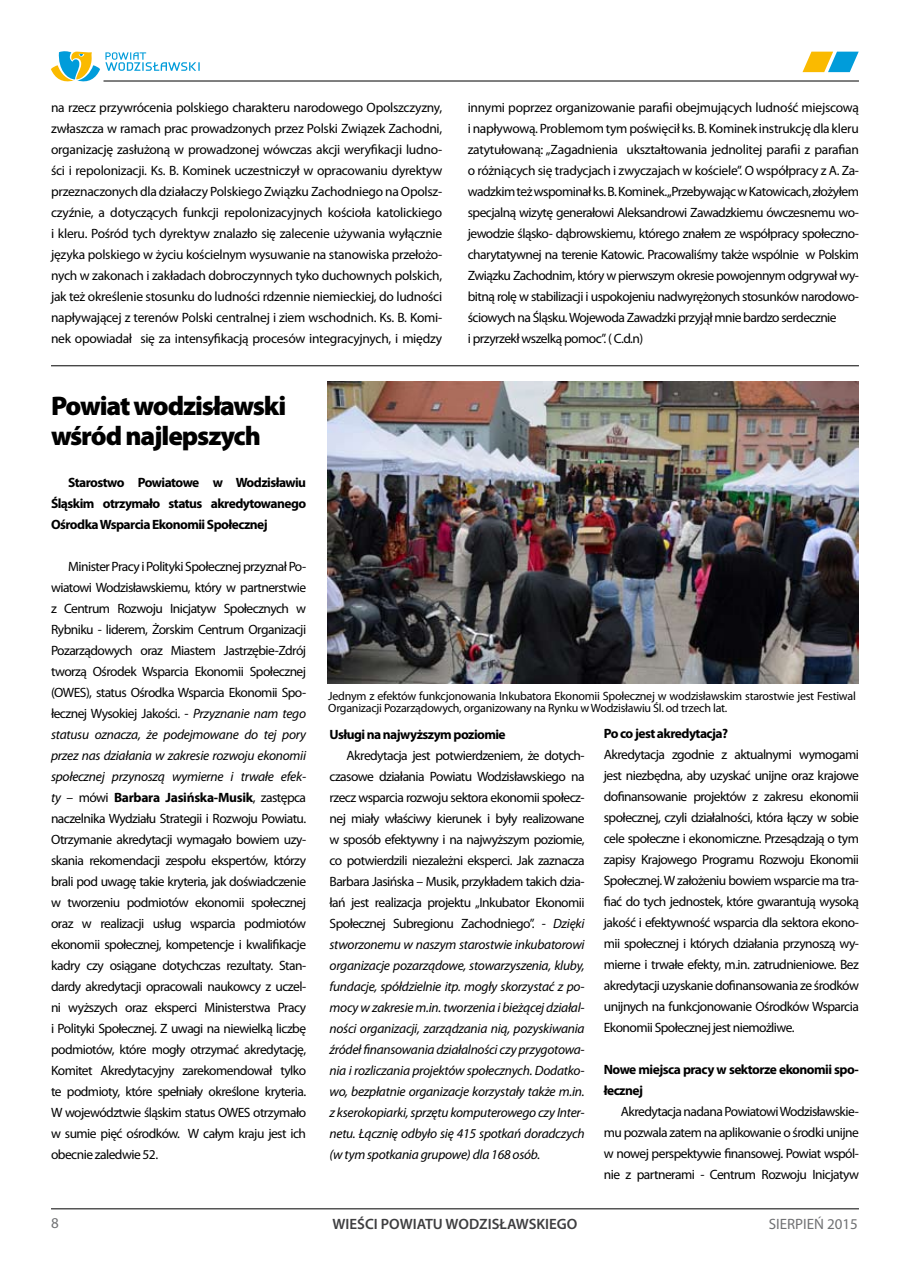
<style>
.page{position:relative;width:910px;height:1280px;background:#fff}
.page>*{position:absolute;margin:0;border:0;box-sizing:border-box;transform-origin:0 0}
.t1{font:900 27px/30px "Myriad Pro";letter-spacing:-.04em;color:#000}
.t2{font:600 15px "Myriad Pro";color:#3e3e40}
.t3{font:15px "Myriad Pro";color:#707173}
.t4{font:15px "Myriad Pro";color:#707173}
.t5{font:13.5px/21px "Myriad Pro";letter-spacing:-.04em;color:#000;text-align:justify}
.t6{font:italic 13.5px/21px "Myriad Pro";letter-spacing:-.02em;color:#000;text-align:justify}
.t7{font:700 13.5px/21px "Myriad Pro";letter-spacing:-.04em;color:#000;text-align:justify}
.t8{font:12px/12px "Myriad Pro";letter-spacing:-.02em;color:#000}
.s1{font-style:italic}
.s2{font-weight:700}
.s3{font-style:normal}
</style>
<div class="page">
<svg style="left:51px;top:51px;width:149px;height:31px"></svg>
<hr style="left:104px;top:81px;width:755px;height:1px;background:#000">
<hr style="left:51px;top:1208px;width:808px;height:1px;background:#000">
<svg style="left:802px;top:52px;width:57px;height:20px"></svg>
<hr style="left:51px;top:365px;width:808px;height:1px;background:#000">
<img style="left:327px;top:381px;width:532px;height:303px">
<p class="t5" style="left:51px;top:97px;width:393px">na rzecz przywrócenia polskiego charakteru narodowego Opolszczyzny, zwłaszcza w ramach prac prowadzonych przez Polski Związek Zachodni, organizację zasłużoną w prowadzonej wówczas akcji weryfikacji ludno&shy;ści i repolonizacji. Ks. B. Kominek uczestniczył w opracowaniu dyrektyw przeznaczonych dla działaczy Polskiego Związku Zachodniego na Opolsz&shy;czyźnie, a dotyczących funkcji repolonizacyjnych kościoła katolickiego i kleru. Pośród tych dyrektyw znalazło się zalecenie używania wyłącznie języka polskiego w życiu kościelnym wysuwanie na stanowiska przełożo&shy;nych w zakonach i zakładach dobroczynnych tyko duchownych polskich, jak też określenie stosunku do ludności rdzennie niemieckiej, do ludności napływającej z terenów Polski centralnej i ziem wschodnich. Ks. B. Komi&shy;nek opowiadał się za intensyfikacją procesów integracyjnych, i między</p>
<p class="t5" style="left:468px;top:97px;width:393px;text-align:left">innymi poprzez organizowanie parafii obejmujących ludność miejscową i napływową. Problemom tym poświęcił ks. B. Kominek instrukcję dla kleru zatytułowaną: „Zagadnienia ukształtowania jednolitej parafii z parafian o różniących się tradycjach i zwyczajach w kościele”. O współpracy z A. Za&shy;wadzkim też wspominał ks. B. Kominek. „Przebywając w Katowicach, złożyłem specjalną wizytę generałowi Aleksandrowi Zawadzkiemu ówczesnemu wo&shy;jewodzie śląsko- dąbrowskiemu, którego znałem ze współpracy społeczno&shy;charytatywnej na terenie Katowic. Pracowaliśmy także wspólnie w Polskim Związku Zachodnim, który w pierwszym okresie powojennym odgrywał wy&shy;bitną rolę w stabilizacji i uspokojeniu nadwyrężonych stosunków narodowo&shy;ściowych na Śląsku. Wojewoda Zawadzki przyjął mnie bardzo serdecznie<br>i przyrzekł wszelką pomoc”. ( C.d.n)</p>
<h1 class="t1" style="left:51px;top:389px;width:237px">Powiat wodzisławski wśród najlepszych</h1>
<p class="t7" style="left:51px;top:471px;width:257px;text-indent:17px">Starostwo Powiatowe w Wodzisławiu Śląskim otrzymało status akredytowanego Ośrodka Wsparcia Ekonomii Społecznej</p>
<p class="t5" style="left:51px;top:555px;width:257px;text-indent:17px">Minister Pracy i Polityki Społecznej przyznał Po&shy;wiatowi Wodzisławskiemu, który w partnerstwie z Centrum Rozwoju Inicjatyw Społecznych w Rybniku - liderem, Żorskim Centrum Organizacji Pozarządowych oraz Miastem Jastrzębie-Zdrój tworzą Ośrodek Wsparcia Ekonomii Społecznej (OWES), status Ośrodka Wsparcia Ekonomii Spo&shy;łecznej Wysokiej Jakości. - <span class="s1">Przyznanie nam tego statusu oznacza, że podejmowane do tej pory przez nas działania w zakresie rozwoju ekonomii społecznej przynoszą wymierne i trwałe efek&shy;ty</span> – mówi <span class="s2">Barbara Jasińska-Musik</span>, zastępca naczelnika Wydziału Strategii i Rozwoju Powiatu.<br>Otrzymanie akredytacji wymagało bowiem uzy&shy;skania rekomendacji zespołu ekspertów, którzy brali pod uwagę takie kryteria, jak doświadczenie w tworzeniu podmiotów ekonomii społecznej oraz w realizacji usług wsparcia podmiotów ekonomii społecznej, kompetencje i kwalifikacje kadry czy osiągane dotychczas rezultaty. Stan&shy;dardy akredytacji opracowali naukowcy z uczel&shy;ni wyższych oraz eksperci Ministerstwa Pracy i Polityki Społecznej. Z uwagi na niewielką liczbę podmiotów, które mogły otrzymać akredytację, Komitet Akredytacyjny zarekomendował tylko te podmioty, które spełniały określone kryteria.<br>W województwie śląskim status OWES otrzymało w sumie pięć ośrodków. W całym kraju jest ich obecnie zaledwie 52.</p>
<p class="t8" style="left:328px;top:690px;width:529px">Jednym z efektów funkcjonowania Inkubatora Ekonomii Społecznej w wodzisławskim starostwie jest Festiwal<br>Organizacji Pozarządowych, organizowany na Rynku w Wodzisławiu Śl. od trzech lat.</p>
<p class="t7" style="left:330px;top:723px;width:178px">Usługi na najwyższym poziomie</p>
<p class="t6" style="left:330px;top:745px;width:257px;text-indent:17px"><span class="s3">Akredytacja jest potwierdzeniem, że dotych&shy;czasowe działania Powiatu Wodzisławskiego na rzecz wsparcia rozwoju sektora ekonomii społecz&shy;nej miały właściwy kierunek i były realizowane w sposób efektywny i na najwyższym poziomie, co potwierdzili niezależni eksperci. Jak zaznacza Barbara Jasińska – Musik, przykładem takich dzia&shy;łań jest realizacja projektu „Inkubator Ekonomii Społecznej Subregionu Zachodniego”. -</span> Dzięki stworzonemu w naszym starostwie inkubatorowi organizacje pozarządowe, stowarzyszenia, kluby, fundacje, spółdzielnie itp. mogły skorzystać z po&shy;mocy w zakresie m.in. tworzenia i bieżącej działal&shy;ności organizacji, zarządzania nią, pozyskiwania źródeł finansowania działalności czy przygotowa&shy;nia i rozliczania projektów społecznych. Dodatko&shy;wo, bezpłatnie organizacje korzystały także m.in. z kserokopiarki, sprzętu komputerowego czy Inter&shy;netu. Łącznię odbyło się 415 spotkań doradczych (w tym spotkania grupowe) dla 168 osób.</p>
<p class="t7" style="left:604px;top:722px;width:126px">Po co jest akredytacja?</p>
<p class="t5" style="left:604px;top:743px;width:257px">Akredytacja zgodnie z aktualnymi wymogami jest niezbędna, aby uzyskać unijne oraz krajowe dofinansowanie projektów z zakresu ekonomii społecznej, czyli działalności, która łączy w sobie cele społeczne i ekonomiczne. Przesądzają o tym zapisy Krajowego Programu Rozwoju Ekonomii Społecznej. W założeniu bowiem wsparcie ma tra&shy;fiać do tych jednostek, które gwarantują wysoką jakość i efektywność wsparcia dla sektora ekono&shy;mii społecznej i których działania przynoszą wy&shy;mierne i trwałe efekty, m.in. zatrudnieniowe. Bez akredytacji uzyskanie dofinansowania ze środków unijnych na funkcjonowanie Ośrodków Wsparcia Ekonomii Społecznej jest niemożliwe.</p>
<p class="t7" style="left:604px;top:1058px;width:257px">Nowe miejsca pracy w sektorze ekonomii spo&shy;łecznej</p>
<p class="t5" style="left:604px;top:1100px;width:257px;text-indent:17px">Akredytacja nadana Powiatowi Wodzisławskie&shy;mu pozwala zatem na aplikowanie o środki unijne w nowej perspektywie finansowej. Powiat wspól&shy;nie z partnerami - Centrum Rozwoju Inicjatyw</p>
<p class="t4" style="left:51px;top:1213px;width:9px">8</p>
<p class="t2" style="left:332px;top:1214px;width:246px">WIEŚCI POWIATU WODZISŁAWSKIEGO</p>
<p class="t3" style="left:769px;top:1214px;width:91px">SIERPIEŃ 2015</p>
</div>
